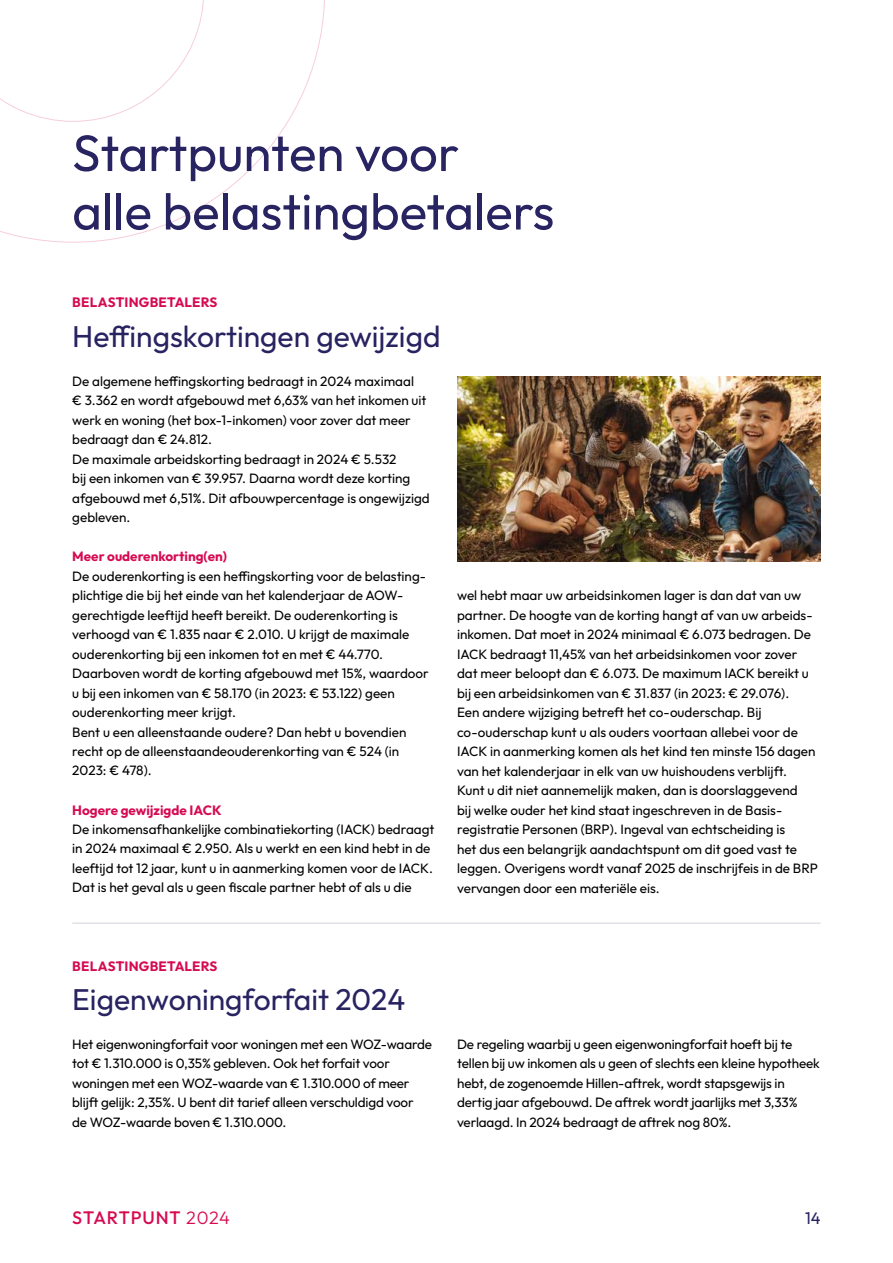
<style>
.page{position:relative;width:893px;height:1263px;background:#fff}
.page>*{position:absolute;margin:0;border:0;box-sizing:border-box;transform-origin:0 0}
.t1{font:51px/58.5px "Outfit";color:#282361}
.t2{font:30px "Outfit";color:#282361}
.t3{font:500 18px "Outfit";letter-spacing:.04em;color:#d60b52}
.t4{font:16.5px "Outfit";color:#282361}
.t5{font:13.5px/19.5px "Outfit";color:#000}
.t6{font:700 13.5px "Outfit";color:#d60b52}
.s1{font-weight:300}
</style>
<div class="page">
<svg style="left:0;top:0;width:325px;height:243px"></svg>
<hr style="left:72px;top:923px;width:749px;height:1px;background:#d4d3df">
<img style="left:457px;top:377px;width:364px;height:184px">
<h1 class="t1" style="left:72px;top:125px;width:484px">Startpunten voor<br>alle belastingbetalers</h1>
<p class="t6" style="left:72px;top:294px;width:147px">BELASTINGBETALERS</p>
<h2 class="t2" style="left:72px;top:317px;width:370px">Heffingskortingen gewijzigd</h2>
<p class="t5" style="left:72px;top:371px;width:359px">De algemene heffingskorting bedraagt in 2024 maximaal<br>€ 3.362 en wordt afgebouwd met 6,63% van het inkomen uit werk en woning (het box-1-inkomen) voor zover dat meer bedraagt dan € 24.812.<br>De maximale arbeidskorting bedraagt in 2024 € 5.532<br>bij een inkomen van € 39.957. Daarna wordt deze korting afgebouwd met 6,51%. Dit afbouwpercentage is ongewijzigd gebleven.</p>
<p class="t6" style="left:72px;top:547px;width:156px">Meer ouderenkorting(en)</p>
<p class="t5" style="left:72px;top:566px;width:358px">De ouderenkorting is een heffingskorting voor de belasting&shy;plichtige die bij het einde van het kalenderjaar de AOW&shy;gerechtigde leeftijd heeft bereikt. De ouderenkorting is verhoogd van € 1.835 naar € 2.010. U krijgt de maximale ouderenkorting bij een inkomen tot en met € 44.770.<br>Daarboven wordt de korting afgebouwd met 15%, waardoor u bij een inkomen van € 58.170 (in 2023: € 53.122) geen ouderenkorting meer krijgt.<br>Bent u een alleenstaande oudere? Dan hebt u bovendien recht op de alleenstaandeouderenkorting van € 524 (in 2023: € 478).</p>
<p class="t6" style="left:72px;top:801px;width:151px">Hogere gewijzigde IACK</p>
<p class="t5" style="left:72px;top:820px;width:364px">De inkomensafhankelijke combinatiekorting (IACK) bedraagt in 2024 maximaal € 2.950. Als u werkt en een kind hebt in de leeftijd tot 12 jaar, kunt u in aanmerking komen voor de IACK.<br>Dat is het geval als u geen fiscale partner hebt of als u die</p>
<p class="t5" style="left:457px;top:586px;width:362px">wel hebt maar uw arbeidsinkomen lager is dan dat van uw partner. De hoogte van de korting hangt af van uw arbeids&shy;inkomen. Dat moet in 2024 minimaal € 6.073 bedragen. De IACK bedraagt 11,45% van het arbeidsinkomen voor zover dat meer beloopt dan € 6.073. De maximum IACK bereikt u bij een arbeidsinkomen van € 31.837 (in 2023: € 29.076).<br>Een andere wijziging betreft het co-ouderschap. Bij co-ouderschap kunt u als ouders voortaan allebei voor de IACK in aanmerking komen als het kind ten minste 156 dagen van het kalenderjaar in elk van uw huishoudens verblijft.<br>Kunt u dit niet aannemelijk maken, dan is doorslaggevend<br>bij welke ouder het kind staat ingeschreven in de Basis&shy;registratie Personen (BRP). Ingeval van echtscheiding is<br>het dus een belangrijk aandachtspunt om dit goed vast te leggen. Overigens wordt vanaf 2025 de inschrijfeis in de BRP vervangen door een materiële eis.</p>
<p class="t6" style="left:72px;top:957px;width:147px">BELASTINGBETALERS</p>
<h2 class="t2" style="left:72px;top:980px;width:335px">Eigenwoningforfait 2024</h2>
<p class="t5" style="left:72px;top:1034px;width:361px">Het eigenwoningforfait voor woningen met een WOZ-waarde tot € 1.310.000 is 0,35% gebleven. Ook het forfait voor woningen met een WOZ-waarde van € 1.310.000 of meer blijft gelijk: 2,35%. U bent dit tarief alleen verschuldigd voor<br>de WOZ-waarde boven € 1.310.000.</p>
<p class="t5" style="left:457px;top:1034px;width:364px">De regeling waarbij u geen eigenwoningforfait hoeft bij te tellen bij uw inkomen als u geen of slechts een kleine hypotheek hebt, de zogenoemde Hillen-aftrek, wordt stapsgewijs in dertig jaar afgebouwd. De aftrek wordt jaarlijks met 3,33% verlaagd. In 2024 bedraagt de aftrek nog 80%.</p>
<h3 class="t3" style="left:72px;top:1206px;width:159px">STARTPUNT <span class="s1">2024</span></h3>
<p class="t4" style="left:805px;top:1208px;width:17px">14</p>
</div>
